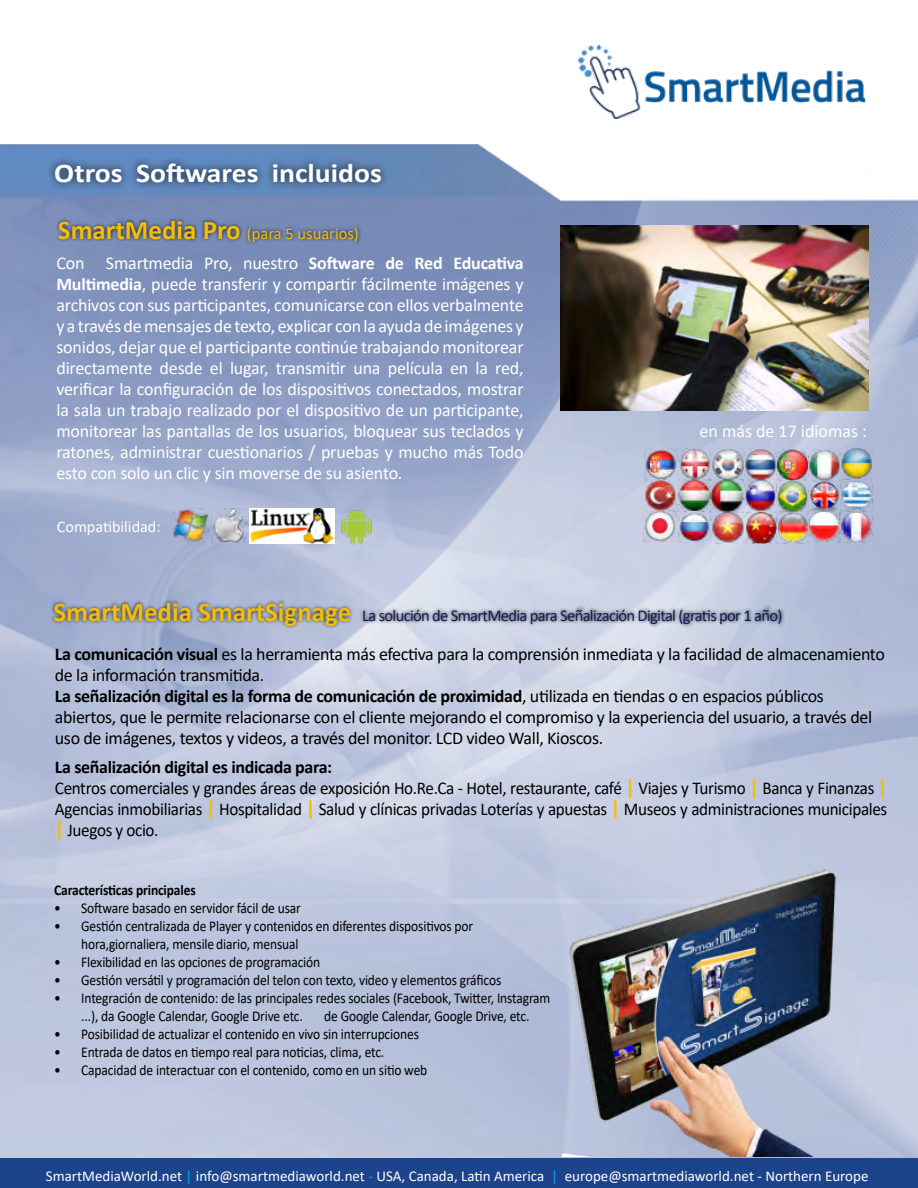
<style>
.page{position:relative;width:918px;height:1188px;background:#fff}
.page>*{position:absolute;margin:0;border:0;box-sizing:border-box;transform-origin:0 0}
.t1{font:700 27px "Calibri";color:#fff;scale:1.1 1}
.t2{font:18px/21px "Calibri";letter-spacing:-.01em;color:#fff;text-align:justify}
.t3{font:18px/21px "Calibri";letter-spacing:-.02em;color:#000}
.t4{font:18px/21px "Calibri";letter-spacing:-.02em;color:#000;scale:.95 1}
.t5{font:16.5px "Calibri";letter-spacing:-.04em;color:#0e1d57}
.t6{font:16.5px "Calibri";color:#f4bd0c}
.t7{font:16.2px "Calibri";color:#fff}
.t8{font:15px/18px "Calibri";letter-spacing:-.01em;color:#000;scale:.9 1}
.t9{font:15px "Calibri";color:#fff}
.t10{font:700 15px "Calibri";letter-spacing:-.01em;color:#000;scale:.9 1}
.s1{font-weight:700;font-size:27px}
.s2{font-weight:700}
.s3{font-weight:700;font-size:27px;color:#f4bd0c}
.s4{font-weight:700;font-size:21px;color:#f4bd0c}
.s5{color:#00aeef}
</style>
<div class="page">
<div style="left:0;top:1158px;width:918px;height:30px;background:#1d438a"></div>
<img style="left:577px;top:45px;width:289px;height:73px">
<img style="left:0;top:145px;width:918px;height:1013px">
<img style="left:560px;top:225px;width:309px;height:185px">
<div style="left:55px;top:217px;width:307px;height:29px;background:#000;opacity:.75"></div>
<img style="left:174px;top:508px;width:34px;height:35px">
<img style="left:212px;top:508px;width:34px;height:35px">
<img style="left:250px;top:509px;width:79px;height:34px">
<img style="left:329px;top:506px;width:54px;height:41px">
<img style="left:840px;top:447px;width:32px;height:63px">
<img style="left:644px;top:448px;width:33px;height:95px">
<img style="left:680px;top:449px;width:30px;height:30px">
<img style="left:712px;top:449px;width:129px;height:32px">
<img style="left:777px;top:510px;width:95px;height:34px">
<img style="left:746px;top:513px;width:31px;height:31px">
<img style="left:678px;top:479px;width:99px;height:33px">
<img style="left:776px;top:481px;width:31px;height:32px">
<img style="left:807px;top:478px;width:36px;height:35px">
<img style="left:712px;top:511px;width:32px;height:33px">
<img style="left:678px;top:511px;width:32px;height:32px">
<div style="left:46px;top:154px;width:344px;height:38px;background:#000;opacity:.75"></div>
<div style="left:51px;top:599px;width:734px;height:30px;background:#000;opacity:.75"></div>
<img style="left:562px;top:865px;width:341px;height:292px">
<h1 class="t1" style="left:54px;top:154px;width:299px">Otros Softwares incluidos</h1>
<p class="t6" style="left:58px;top:222px;width:303px"><span class="s1">SmartMedia Pro</span> (para 5 usuarios)</p>
<p class="t2" style="left:56px;top:252px;width:469px">Con Smartmedia Pro, nuestro <span class="s2">Software de Red Educativa Multimedia</span>, puede transferir y compartir fácilmente imágenes y archivos con sus participantes, comunicarse con ellos verbalmente y a través de mensajes de texto, explicar con la ayuda de imágenes y sonidos, dejar que el participante continúe trabajando monitorear directamente desde el lugar, transmitir una película en la red, verificar la configuración de los dispositivos conectados, mostrar la sala un trabajo realizado por el dispositivo de un participante, monitorear las pantallas de los usuarios, bloquear sus teclados y ratones, administrar cuestionarios / pruebas y mucho más Todo esto con solo un clic y sin moverse de su asiento.</p>
<p class="t7" style="left:57px;top:516px;width:105px">Compatibilidad:</p>
<p class="t2" style="left:700px;top:420px;width:169px">en más de 17 idiomas :</p>
<p class="t5" style="left:53px;top:604px;width:731px"><span class="s3">SmartMedia SmartSignage</span> La solución de SmartMedia para Señalización Digital (gratis por 1 año)</p>
<p class="t3" style="left:55px;top:643px;width:832px"><span class="s2">La comunicación visual</span> es la herramienta más efectiva para la comprensión inmediata y la facilidad de almacenamiento de la información transmitida.<br><span class="s2">La señalización digital es la forma de comunicación de proximidad</span>, utilizada en tiendas o en espacios públicos abiertos, que le permite relacionarse con el cliente mejorando el compromiso y la experiencia del usuario, a través del uso de imágenes, textos y videos, a través del monitor. LCD video Wall, Kioscos.</p>
<p class="t4" style="left:55px;top:757px;width:878px"><span class="s2">La señalización digital es indicada para:<br></span>Centros comerciales y grandes áreas de exposición Ho.Re.Ca - Hotel, restaurante, café <span class="s4">|</span> Viajes y Turismo <span class="s4">|</span> Banca y Finanzas <span class="s4">| </span>Agencias inmobiliarias <span class="s4">|</span> Hospitalidad <span class="s4">|</span> Salud y clínicas privadas Loterías y apuestas <span class="s4">|</span> Museos y administraciones municipales <span class="s4">|</span> Juegos y ocio.</p>
<p class="t10" style="left:54px;top:879px;width:159px">Características principales</p>
<p class="t8" style="left:54px;top:899px;width:276px">• Software basado en servidor fácil de usar</p>
<p class="t8" style="left:81px;top:917px;width:437px;text-indent:-27px">• Gestión centralizada de Player y contenidos en diferentes dispositivos por hora,giornaliera, mensile diario, mensual</p>
<p class="t8" style="left:54px;top:953px;width:297px">• Flexibilidad en las opciones de programación</p>
<p class="t8" style="left:54px;top:971px;width:498px">• Gestión versátil y programación del telon con texto, video y elementos gráficos</p>
<p class="t8" style="left:81px;top:989px;width:523px;text-indent:-27px">• Integración de contenido: de las principales redes sociales (Facebook, Twitter, Instagram ...), da Google Calendar, Google Drive etc.</p>
<p class="t8" style="left:324px;top:1007px;width:230px">de Google Calendar, Google Drive, etc.</p>
<p class="t8" style="left:54px;top:1025px;width:407px">• Posibilidad de actualizar el contenido en vivo sin interrupciones</p>
<p class="t8" style="left:54px;top:1043px;width:368px">• Entrada de datos en tiempo real para noticias, clima, etc.</p>
<p class="t8" style="left:54px;top:1061px;width:416px">• Capacidad de interactuar con el contenido, como en un sitio web</p>
<p class="t9" style="left:46px;top:1165px;width:824px">SmartMediaWorld.net <span class="s5">|</span> info@smartmediaworld.net <span class="s5">-</span> USA, Canada, Latin America <span class="s5">|</span> europe@smartmediaworld.net - Northern Europe</p>
</div>
